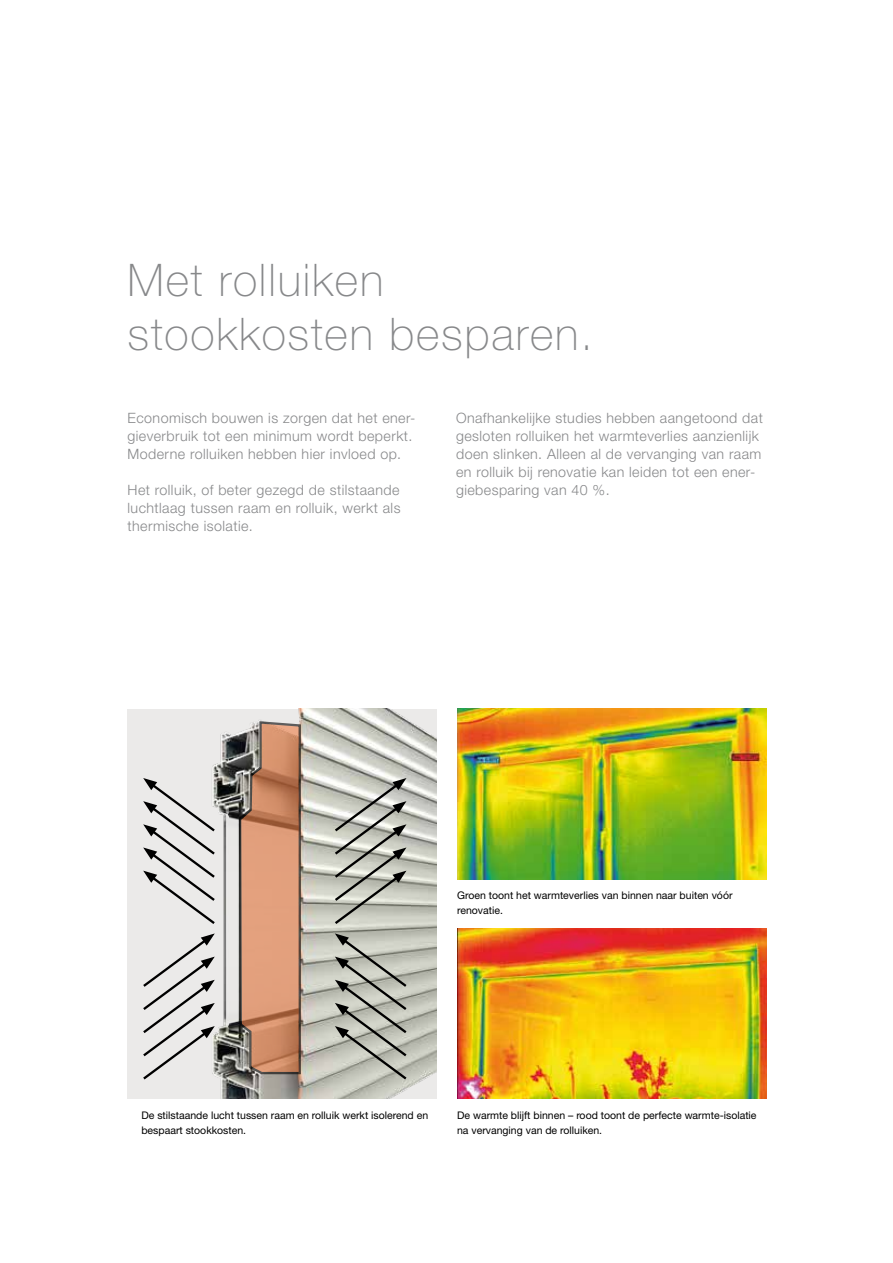
<style>
.page{position:relative;width:893px;height:1263px;background:#fff}
.page>*{position:absolute;margin:0;border:0;box-sizing:border-box;transform-origin:0 0}
.t1{font:100 45px/54px "Helvetica Neue LT Std";letter-spacing:.04em;color:#87888a}
.t2{font:300 14.25px/18px "Helvetica Neue LT Std";letter-spacing:.03em;color:#87888a}
.t3{font:10.5px/15px "Helvetica Neue LT Std";color:#000}
</style>
<div class="page">
<img style="left:128px;top:709px;width:309px;height:389px">
<img style="left:457px;top:709px;width:309px;height:170px">
<svg style="left:143px;top:778px;width:74px;height:148px;background:#d0cfce"></svg>
<svg style="left:141px;top:933px;width:74px;height:149px;background:#d1d0cf"></svg>
<svg style="left:332px;top:778px;width:74px;height:148px;background:#b2b4ab"></svg>
<svg style="left:335px;top:933px;width:74px;height:149px;background:#acaea4"></svg>
<svg style="left:238px;top:720px;width:64px;height:355px;background:#c28c6f"></svg>
<img style="left:457px;top:928px;width:309px;height:170px">
<h1 class="t1" style="left:128px;top:253px;width:467px">Met rolluiken stookkosten besparen.</h1>
<p class="t2" style="left:128px;top:408px;width:289px">Economisch bouwen is zorgen dat het ener&shy;gieverbruik tot een minimum wordt beperkt.<br>Moderne rolluiken hebben hier invloed op.</p>
<p class="t2" style="left:128px;top:480px;width:274px;text-align:justify">Het rolluik, of beter gezegd de stilstaande luchtlaag tussen raam en rolluik, werkt als thermische isolatie.</p>
<p class="t2" style="left:456px;top:408px;width:308px">Onafhankelijke studies hebben aangetoond dat gesloten rolluiken het warmteverlies aanzienlijk doen slinken. Alleen al de vervanging van raam en rolluik bij renovatie kan leiden tot een ener&shy;giebesparing van 40 %.</p>
<p class="t3" style="left:457px;top:888px;width:277px">Groen toont het warmteverlies van binnen naar buiten vóór renovatie.</p>
<p class="t3" style="left:141px;top:1108px;width:288px">De stilstaande lucht tussen raam en rolluik werkt isolerend en bespaart stookkosten.</p>
<p class="t3" style="left:457px;top:1108px;width:301px">De warmte blijft binnen – rood toont de perfecte warmte-isolatie na vervanging van de rolluiken.</p>
</div>
